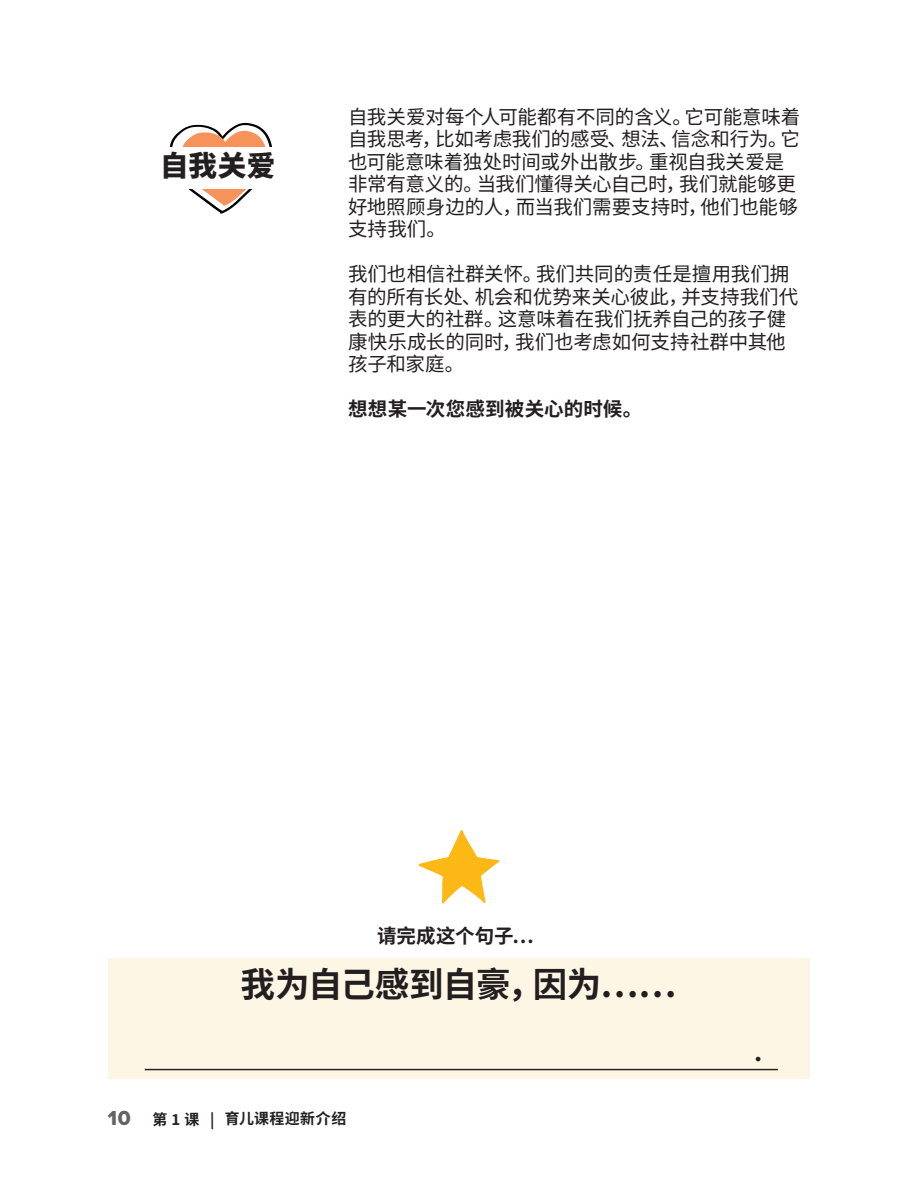
<style>
.page{position:relative;width:918px;height:1188px;background:#fff}
.page>*{position:absolute;margin:0;border:0;box-sizing:border-box;transform-origin:0 0}
.t1{font:500 37.5px "Proxima Soft";color:#231f20}
.t2{font:700 34.5px "Source Han Sans CN";letter-spacing:-.02em;color:#231f20}
.t3{font:800 28.5px "Source Han Sans CN";color:#231f20}
.body{font:19.5px/22.5px "Source Han Sans CN";letter-spacing:-.005em;color:#231f20}
.body-2{font:700 19.5px "Source Han Sans CN";letter-spacing:.01em;color:#231f20}
.t4{font:700 15px "Source Han Sans CN";color:#231f20}
</style>
<div class="page">
<svg style="left:419px;top:830px;width:80px;height:73px"></svg>
<div style="left:108px;top:958px;width:702px;height:121px;background:#fef6e5"></div>
<hr style="left:145px;top:1069px;width:633px;height:1px;background:#231f20">
<svg style="left:169px;top:123px;width:103px;height:91px"></svg>
<div style="left:162px;top:147px;width:116px;height:42px;background:#fff"></div>
<p class="t3" style="left:160px;top:150px;width:117px">自我关爱</p>
<p class="body" style="left:348px;top:106px;width:454px">自我关爱对每个人可能都有不同的含义。它可能意味着自我思考，比如考虑我们的感受、想法、信念和行为。它也可能意味着独处时间或外出散步。重视自我关爱是非常有意义的。当我们懂得关心自己时，我们就能够更好地照顾身边的人，而当我们需要支持时，他们也能够支持我们。</p>
<p class="body" style="left:348px;top:263px;width:452px">我们也相信社群关怀。我们共同的责任是擅用我们拥有的所有长处、机会和优势来关心彼此，并支持我们代表的更大的社群。这意味着在我们抚养自己的孩子健康快乐成长的同时，我们也考虑如何支持社群中其他孩子和家庭。</p>
<p class="body-2" style="left:348px;top:398px;width:296px">想想某一次您感到被关心的时候。</p>
<p class="body-2" style="left:377px;top:925px;width:159px">请完成这个句子…</p>
<p class="t2" style="left:241px;top:965px;width:438px">我为自己感到自豪，因为……</p>
<p class="t4" style="left:152px;top:1112px;width:196px;rotate:-1deg">第 1 课 | 育儿课程迎新介绍</p>
<p class="t1" style="left:754px;top:1020px;width:10px">.</p>
</div>
